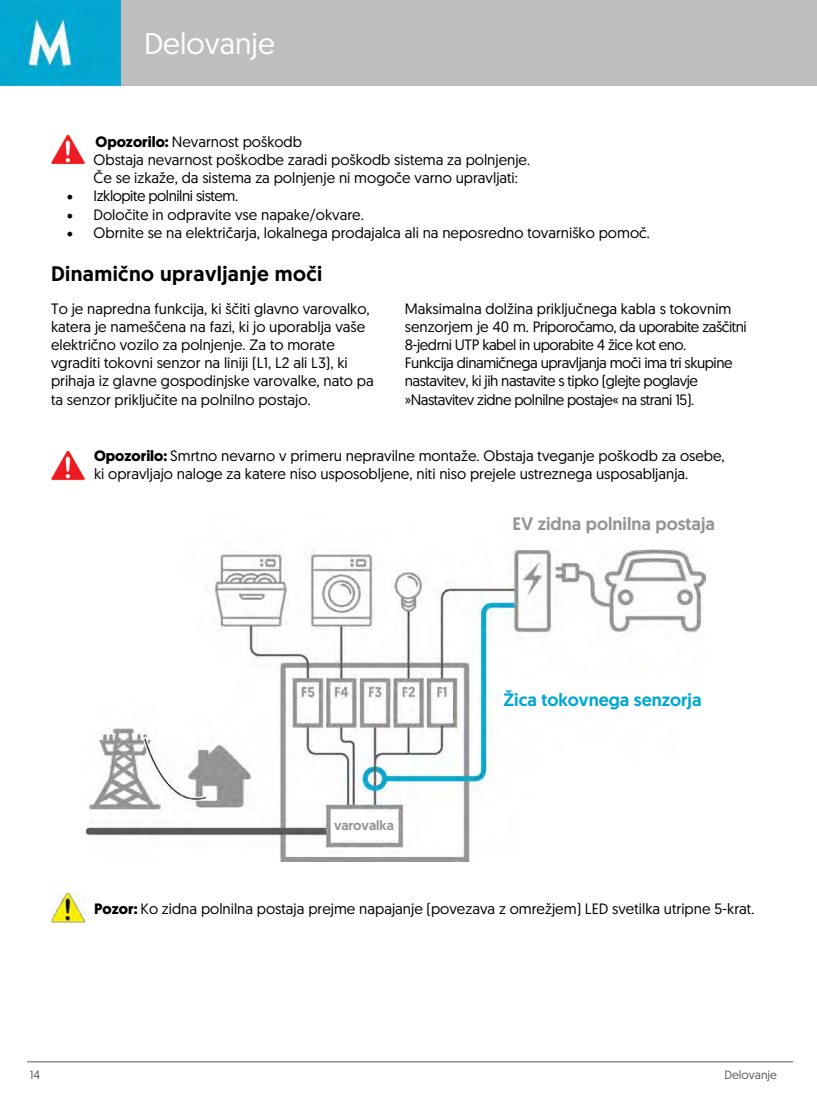
<style>
.page{position:relative;width:817px;height:1098px;background:#fff}
.page>*{position:absolute;margin:0;border:0;box-sizing:border-box;transform-origin:0 0}
.t1{font:30px "Geomanist";color:#fff}
.t2{font:500 21px "Geomanist";letter-spacing:.02em;color:#000}
.t3{font:500 18px "Geomanist";color:#939598}
.t4{font:500 18px "Geomanist";color:#02a8d1}
.t5{font:15px/18px "Geomanist";color:#000}
.t6{font:15px/18px "Geomanist";letter-spacing:-.03em;color:#000}
.t7{font:500 13.65px "Geomanist";color:#939598}
.t8{font:12px "Geomanist";color:#58595b}
.s1{font-weight:700}
.s2{font-family:"Minion Pro";font-size:18px}
</style>
<div class="page">
<div style="left:0;top:0;width:816px;height:85px;background:#bcbec0"></div>
<img style="left:0;top:0;width:121px;height:85px">
<hr style="left:27px;top:1060px;width:766px;height:1px;background:#58595b">
<img style="left:51px;top:136px;width:34px;height:29px">
<img style="left:86px;top:549px;width:619px;height:312px">
<img style="left:51px;top:893px;width:34px;height:29px">
<img style="left:51px;top:451px;width:34px;height:30px">
<div style="left:499px;top:678px;width:188px;height:34px;background:#fff"></div>
<div style="left:334px;top:810px;width:60px;height:28px;background:#fff"></div>
<h1 class="t1" style="left:144px;top:24px;width:132px">Delovanje</h1>
<p class="t5" style="left:94px;top:133px;width:438px"><span class="s1">Opozorilo:</span> Nevarnost poškodb<br>Obstaja nevarnost poškodbe zaradi poškodb sistema za polnjenje.<br>Če se izkaže, da sistema za polnjenje ni mogoče varno upravljati:</p>
<p class="t6" style="left:67px;top:187px;width:173px"><span class="s2">•</span> Izklopite polnilni sistem.</p>
<p class="t5" style="left:67px;top:205px;width:299px"><span class="s2">•</span> Določite in odpravite vse napake/okvare.</p>
<p class="t5" style="left:67px;top:223px;width:585px"><span class="s2">•</span> Obrnite se na električarja, lokalnega prodajalca ali na neposredno tovarniško pomoč.</p>
<h2 class="t2" style="left:51px;top:259px;width:273px">Dinamično upravljanje moči</h2>
<p class="t5" style="left:51px;top:299px;width:324px">To je napredna funkcija, ki ščiti glavno varovalko, katera je nameščena na fazi, ki jo uporablja vaše električno vozilo za polnjenje. Za to morate vgraditi tokovni senzor na liniji (L1, L2 ali L3), ki prihaja iz glavne gospodinjske varovalke, nato pa ta senzor priključite na polnilno postajo.</p>
<p class="t6" style="left:404px;top:299px;width:343px">Maksimalna dolžina priključnega kabla s tokovnim senzorjem je 40 m. Priporočamo, da uporabite zaščitni 8-jedrni UTP kabel in uporabite 4 žice kot eno.<br>Funkcija dinamičnega upravljanja moči ima tri skupine nastavitev, ki jih nastavite s tipko (glejte poglavje »Nastavitev zidne polnilne postaje« na strani 15).</p>
<p class="t5" style="left:94px;top:446px;width:632px"><span class="s1">Opozorilo:</span> Smrtno nevarno v primeru nepravilne montaže. Obstaja tveganje poškodb za osebe, ki opravljajo naloge za katere niso usposobljene, niti niso prejele ustreznega usposabljanja.</p>
<p class="t3" style="left:512px;top:511px;width:204px">EV zidna polnilna postaja</p>
<p class="t7" style="left:334px;top:815px;width:61px">varovalka</p>
<p class="t4" style="left:503px;top:687px;width:199px">Žica tokovnega senzorja</p>
<p class="t5" style="left:94px;top:898px;width:661px"><span class="s1">Pozor:</span> Ko zidna polnilna postaja prejme napajanje (povezava z omrežjem) LED svetilka utripne 5-krat.</p>
<p class="t8" style="left:30px;top:1066px;width:12px">14</p>
<p class="t8" style="left:724px;top:1066px;width:54px">Delovanje</p>
</div>
